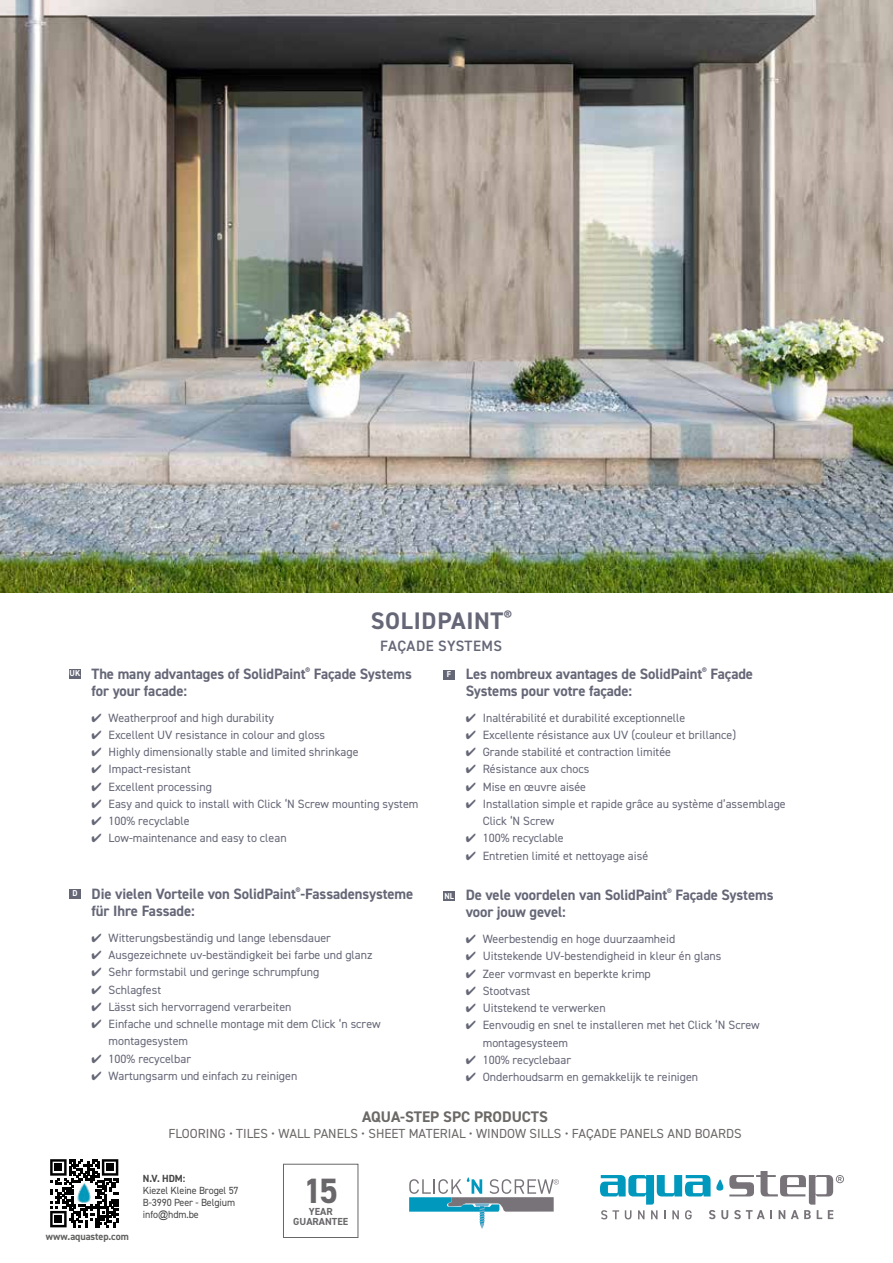
<style>
.page{position:relative;width:893px;height:1263px;background:#fff}
.page>*{position:absolute;margin:0;border:0;box-sizing:border-box;transform-origin:0 0}
.t1{font:700 35.25px "DIN2014";color:#69676a}
.t2{font:700 24px "DIN2014";letter-spacing:.03em;color:#656777}
.t3{font:700 15.3px "DIN2014";color:#6b6866}
.t4{font:700 15px/17.2px "DIN2014";letter-spacing:-.005em;color:#656777}
.t5{font:600 15px "DIN2014";letter-spacing:.025em;color:#656777}
.t6{font:13.2px "DIN2014";color:#6b6866}
.t7{font:12px/17.2px "DIN2014";color:#656777}
.t8{font:10.35px/12px "DIN2014";letter-spacing:-.01em;color:#454545}
.t9{font:700 10.35px "DIN2014";letter-spacing:-.005em;color:#616160}
.t10{font:700 10.35px "DIN2014";color:#454545}
.t11{font:700 10.2px/10.1px "DIN2014";color:#69676a;text-align:center}
.t12{font:700 8.55px "DIN2014";color:#fff;scale:.96 1}
.s1{font-family:"Arial"}
</style>
<div class="page">
<svg style="left:50px;top:1159px;width:68px;height:68px"></svg>
<div style="left:55px;top:1164px;width:7px;height:7px;background:#000"></div>
<div style="left:107px;top:1164px;width:7px;height:7px;background:#000"></div>
<div style="left:55px;top:1215px;width:7px;height:8px;background:#000"></div>
<img style="left:74px;top:1183px;width:21px;height:21px">
<svg style="left:600px;top:1172px;width:244px;height:32px"></svg>
<svg style="left:601px;top:1210px;width:18px;height:9px"></svg>
<svg style="left:625px;top:1210px;width:6px;height:9px"></svg>
<svg style="left:638px;top:1210px;width:6px;height:9px"></svg>
<svg style="left:651px;top:1210px;width:6px;height:9px"></svg>
<svg style="left:664px;top:1210px;width:2px;height:9px"></svg>
<svg style="left:672px;top:1210px;width:7px;height:9px"></svg>
<svg style="left:685px;top:1210px;width:7px;height:9px"></svg>
<svg style="left:709px;top:1210px;width:6px;height:9px"></svg>
<svg style="left:721px;top:1210px;width:7px;height:9px"></svg>
<svg style="left:734px;top:1210px;width:38px;height:9px"></svg>
<svg style="left:779px;top:1210px;width:6px;height:9px"></svg>
<svg style="left:791px;top:1210px;width:20px;height:9px"></svg>
<svg style="left:817px;top:1210px;width:5px;height:9px"></svg>
<svg style="left:828px;top:1210px;width:5px;height:9px"></svg>
<div style="left:283px;top:1164px;width:75px;height:74px;border:1px solid #69676a"></div>
<svg style="left:409px;top:1177px;width:150px;height:52px"></svg>
<img style="left:0;top:0;width:893px;height:592px">
<div style="left:443px;top:891px;width:12px;height:10px;background:#656777"></div>
<div style="left:443px;top:670px;width:12px;height:9px;background:#656777"></div>
<div style="left:69px;top:669px;width:12px;height:9px;background:#656777"></div>
<div style="left:69px;top:889px;width:12px;height:9px;background:#656777"></div>
<h2 class="t2" style="left:371px;top:605px;width:142px">SOLIDPAINT<sup>®</sup></h2>
<p class="t5" style="left:380px;top:636px;width:123px">FAÇADE SYSTEMS</p>
<p class="t4" style="left:92px;top:665px;width:322px">The many advantages of SolidPaint<sup>®</sup> Façade Systems for your facade:</p>
<p class="t7" style="left:92px;top:709px;width:184px">✔ Weatherproof and high durability</p>
<p class="t7" style="left:92px;top:726px;width:235px">✔ Excellent UV resistance in colour and gloss</p>
<p class="t7" style="left:92px;top:743px;width:269px">✔ Highly dimensionally stable and limited shrinkage</p>
<p class="t7" style="left:92px;top:760px;width:101px">✔ Impact-resistant</p>
<p class="t7" style="left:92px;top:778px;width:122px">✔ Excellent processing</p>
<p class="t7" style="left:92px;top:795px;width:329px">✔ Easy and quick to install with Click ‘N Screw mounting system</p>
<p class="t7" style="left:92px;top:812px;width:100px">✔ 100% recyclable</p>
<p class="t7" style="left:92px;top:829px;width:197px">✔ Low-maintenance and easy to clean</p>
<p class="t12" style="left:70px;top:667px;width:13px">UK</p>
<p class="t12" style="left:447px;top:668px;width:6px">F</p>
<p class="t4" style="left:466px;top:665px;width:289px">Les nombreux avantages de SolidPaint<sup>®</sup> Façade<br>Systems pour votre façade:</p>
<p class="t7" style="left:466px;top:709px;width:221px">✔ Inaltérabilité et durabilité exceptionnelle</p>
<p class="t7" style="left:466px;top:726px;width:272px">✔ Excellente résistance aux UV (couleur et brillance)</p>
<p class="t7" style="left:466px;top:743px;width:207px">✔ Grande stabilité et contraction limitée</p>
<p class="t7" style="left:466px;top:760px;width:125px">✔ Résistance aux chocs</p>
<p class="t7" style="left:466px;top:778px;width:122px">✔ Mise en œuvre aisée</p>
<p class="t7" style="left:483px;top:795px;width:305px;text-indent:-17px">✔ Installation simple et rapide grâce au système d’assemblage<br>Click ‘N Screw</p>
<p class="t7" style="left:466px;top:829px;width:100px">✔ 100% recyclable</p>
<p class="t7" style="left:466px;top:847px;width:184px">✔ Entretien limité et nettoyage aisé</p>
<p class="t4" style="left:92px;top:885px;width:323px">Die vielen Vorteile von SolidPaint<sup>®</sup>-Fassadensysteme für Ihre Fassade:</p>
<p class="t7" style="left:92px;top:929px;width:241px">✔ Witterungsbeständig und lange lebensdauer</p>
<p class="t7" style="left:92px;top:946px;width:282px">✔ Ausgezeichnete uv-beständigkeit bei farbe und glanz</p>
<p class="t7" style="left:92px;top:963px;width:229px">✔ Sehr formstabil und geringe schrumpfung</p>
<p class="t7" style="left:92px;top:981px;width:71px">✔ Schlagfest</p>
<p class="t7" style="left:92px;top:998px;width:201px">✔ Lässt sich hervorragend verarbeiten</p>
<p class="t7" style="left:109px;top:1015px;width:274px;text-indent:-17px">✔ Einfache und schnelle montage mit dem Click ‘n screw montagesystem</p>
<p class="t7" style="left:92px;top:1050px;width:101px">✔ 100% recycelbar</p>
<p class="t7" style="left:92px;top:1067px;width:207px">✔ Wartungsarm und einfach zu reinigen</p>
<p class="t12" style="left:72px;top:888px;width:7px">D</p>
<p class="t4" style="left:466px;top:886px;width:309px">De vele voordelen van SolidPaint<sup>®</sup> Façade Systems voor jouw gevel:</p>
<p class="t7" style="left:466px;top:930px;width:211px">✔ Weerbestendig en hoge duurzaamheid</p>
<p class="t7" style="left:466px;top:947px;width:257px">✔ Uitstekende UV-bestendigheid in kleur én glans</p>
<p class="t7" style="left:466px;top:965px;width:187px">✔ Zeer vormvast en beperkte krimp</p>
<p class="t7" style="left:466px;top:982px;width:66px">✔ Stootvast</p>
<p class="t7" style="left:466px;top:999px;width:141px">✔ Uitstekend te verwerken</p>
<p class="t7" style="left:483px;top:1016px;width:279px;text-indent:-17px">✔ Eenvoudig en snel te installeren met het Click ‘N Screw montagesysteem</p>
<p class="t7" style="left:466px;top:1051px;width:107px">✔ 100% recyclebaar</p>
<p class="t7" style="left:466px;top:1068px;width:234px">✔ Onderhoudsarm en gemakkelijk te reinigen</p>
<p class="t12" style="left:444px;top:890px;width:11px">NL</p>
<p class="t3" style="left:362px;top:1107px;width:187px">AQUA-STEP SPC PRODUCTS</p>
<p class="t6" style="left:169px;top:1125px;width:574px">FLOORING • TILES • WALL PANELS • SHEET MATERIAL • WINDOW SILLS • FAÇADE PANELS AND BOARDS</p>
<p class="t9" style="left:46px;top:1230px;width:84px">www.aquastep.com</p>
<p class="t10" style="left:143px;top:1172px;width:44px">N.V. HDM:</p>
<p class="t8" style="left:143px;top:1184px;width:97px">Kiezel Kleine Brogel 57<br>B-3990 Peer - Belgium info<span class="s1">@</span>hdm.be</p>
<h1 class="t1" style="left:303px;top:1167px;width:37px">15</h1>
<p class="t11" style="left:293px;top:1206px;width:56px">YEAR<br>GUARANTEE</p>
</div>
